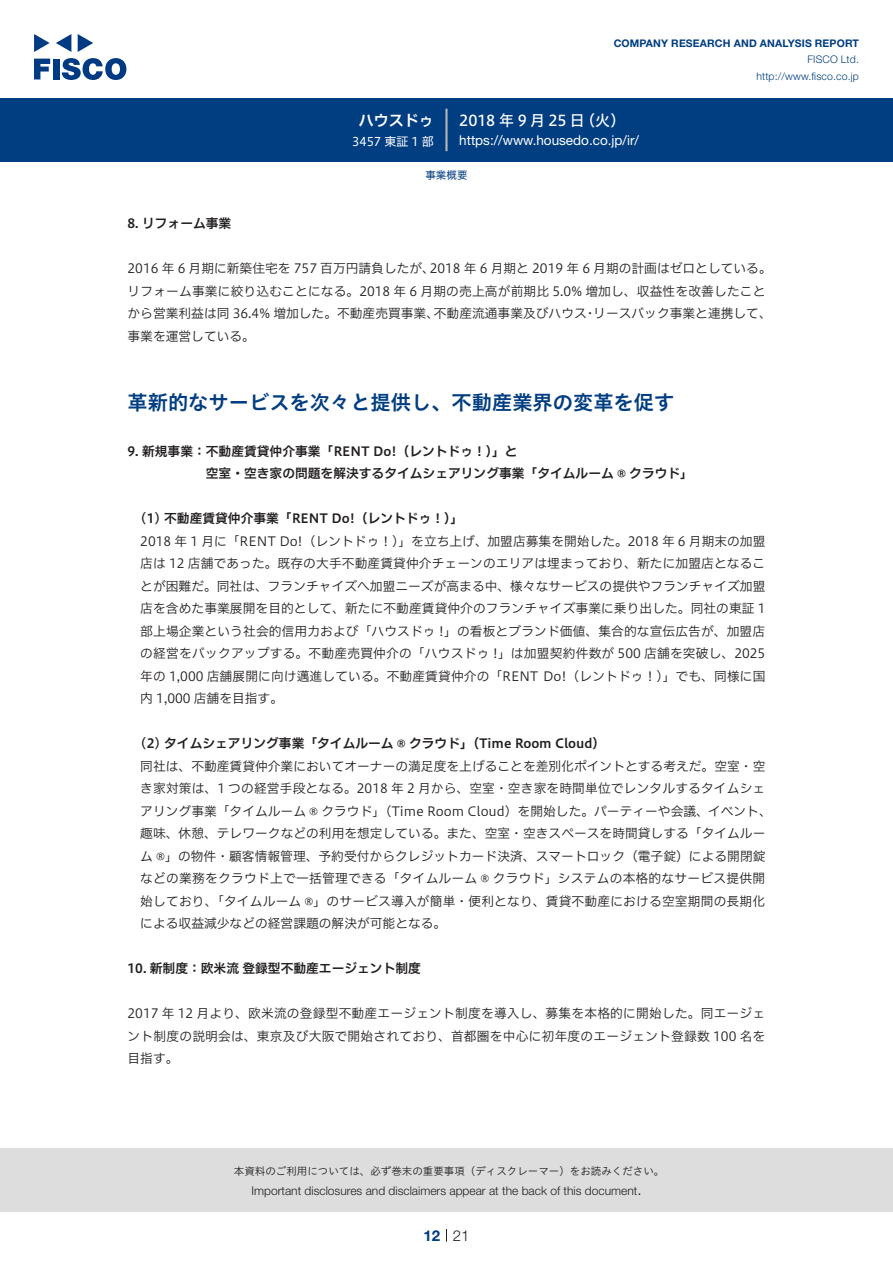
<style>
.page{position:relative;width:893px;height:1263px;background:#fff}
.page>*{position:absolute;margin:0;border:0;box-sizing:border-box;transform-origin:0 0}
.中タイトル{font:20.25px "Hiragino UD Sans Std W6";color:#003d81}
.t1{font:15px "Hiragino UD Sans F Std N W5";letter-spacing:.21em;color:#fff}
.t2{font:15px "Hiragino UD Sans F Std N W6";color:#fff}
.t3{font:300 15px "Helvetica Neue LT Std";color:#231f20}
.t4{font:700 15px "Helvetica Neue LT Std";color:#003d81}
.t5{font:13.5px "Helvetica Neue LT Std";color:#fff}
.本文3mm{font:12.75px/22.5px "Hiragino UD Sans F Std N W3";color:#231f20;text-align:justify}
.本文{font:12.75px/22.5px "Hiragino UD Sans F Std N W3";color:#231f20}
.小タイトル{font:12.75px/22.5px "Hiragino UD Sans F Std N W6";color:#231f20}
.小タイトル3mm{font:12.75px "Hiragino UD Sans F Std N W6";color:#231f20}
.t6{font:300 12px "Helvetica Neue LT Std";color:#231f20}
.t7{font:12px "Hiragino UD Sans F Std N W4";color:#fff}
.t8{font:10.5px "Hiragino UD Sans Std W3";color:#231f20}
.t9{font:700 10.5px "Helvetica Neue LT Std";letter-spacing:.015em;color:#003d81}
.t10{font:300 10.5px/16.5px "Helvetica Neue LT Std";letter-spacing:.015em;color:#003d81;text-align:right}
.ヘッダー{font:10.5px "Hiragino UD Sans F Std N W4";color:#003d81}
</style>
<div class="page">
<div style="left:0;top:1148px;width:893px;height:64px;background:#ddd"></div>
<svg style="left:34px;top:59px;width:16px;height:20px"></svg>
<div style="left:53px;top:59px;width:6px;height:20px;background:#003a83"></div>
<svg style="left:62px;top:58px;width:64px;height:22px"></svg>
<svg style="left:34px;top:34px;width:16px;height:18px"></svg>
<svg style="left:78px;top:34px;width:15px;height:18px"></svg>
<svg style="left:56px;top:34px;width:15px;height:18px"></svg>
<div style="left:0;top:98px;width:893px;height:64px;background:#003d81"></div>
<hr style="left:445px;top:109px;width:3px;height:42px;background:#b5b5b6">
<svg style="left:446px;top:1229px;width:1px;height:13px"></svg>
<p class="t2" style="left:359px;top:109px;width:77px">ハウスドゥ</p>
<p class="t7" style="left:352px;top:132px;width:83px">3457 東証 1 部</p>
<p class="t9" style="left:614px;top:37px;width:247px">COMPANY RESEARCH AND ANALYSIS REPORT</p>
<p class="t10" style="left:756px;top:51px;width:104px">FISCO Ltd. http://www.fisco.co j p.</p>
<p class="t1" style="left:580px;top:109px;width:47px">（火(</p>
<p class="t1" style="left:459px;top:109px;width:127px">2018年9月25日</p>
<p class="t5" style="left:459px;top:132px;width:181px">https://www.housedo. c o j p. /i r/</p>
<p class="小タイトル" style="left:128px;top:211px;width:105px">8. リフォーム事業</p>
<p class="ヘッダー" style="left:425px;top:167px;width:43px">事業概要</p>
<p class="本文" style="left:430px;top:256px;width:344px">2018 年 6 月期と 2019 年 6 月期の計画はゼロとしている。</p>
<p class="本文" style="left:128px;top:256px;width:309px">2016 年 6 月期に新築住宅を 757 百万円請負したが、</p>
<p class="本文" style="left:128px;top:279px;width:639px">リフォーム事業に絞り込むことになる。2018 年 6 月期の売上高が前期比 5.0% 増加し、収益性を改善したこと</p>
<p class="本文" style="left:593px;top:301px;width:180px">リースバック事業と連携して、</p>
<p class="本文" style="left:434px;top:301px;width:155px">不動産流通事業及びハウス</p>
<p class="本文" style="left:128px;top:301px;width:313px">から営業利益は同 36.4% 増加した。不動産売買事業、事業を運営している。</p>
<p class="本文" style="left:584px;top:301px;width:14px">・</p>
<p class="中タイトル" style="left:128px;top:386px;width:548px">革新的なサービスを次々と提供し、不動産業界の変革を促す</p>
<p class="小タイトル" style="left:206px;top:439px;width:489px;text-indent:-78px">9. 新規事業：不動産賃貸仲介事業「RENT Do!（レントドゥ！）」と<br>空室・空き家の問題を解決するタイムシェアリング事業「タイムルーム ® クラウド「</p>
<p class="小タイトル3mm" style="left:140px;top:508px;width:325px">1( ) 不動産賃貸仲介事業「RENT Do!（レントドゥ! 「(</p>
<p class="本文3mm" style="left:140px;top:529px;width:627px">2018 年 1 月に「RENT Do!（レントドゥ！）」を立ち上げ、加盟店募集を開始した。2018 年 6 月期末の加盟店は 12 店舗であった。既存の大手不動産賃貸仲介チェーンのエリアは埋まっており、新たに加盟店となることが困難だ。同社は、フランチャイズへ加盟ニーズが高まる中、様々なサービスの提供やフランチャイズ加盟店を含めた事業展開を目的として、新たに不動産賃貸仲介のフランチャイズ事業に乗り出した。同社の東証 1部上場企業という社会的信用力および「ハウスドゥ !」の看板とブランド価値、集合的な宣伝広告が、加盟店の経営をバックアップする。不動産売買仲介の「ハウスドゥ !」は加盟契約件数が 500 店舗を突破し、2025年の 1,000 店舗展開に向け邁進している。不動産賃貸仲介の「RENT Do!（レントドゥ！）」でも、同様に国内 1,000 店舗を目指す。</p>
<p class="小タイトル3mm" style="left:140px;top:733px;width:466px">2( ) タイムシェアリング事業「タイムルーム ® クラウド」（Time Room Cloud(</p>
<p class="本文3mm" style="left:140px;top:754px;width:633px;text-align:left">同社は、不動産賃貸仲介業においてオーナーの満足度を上げることを差別化ポイントとする考えだ。空室・空き家対策は、1 つの経営手段となる。2018 年 2 月から、空室・空き家を時間単位でレンタルするタイムシェアリング事業「タイムルーム ® クラウド」（Time Room Cloud）を開始した。パーティーや会議、イベント、趣味、休憩、テレワークなどの利用を想定している。また、空室・空きスペースを時間貸しする「タイムルーム ®」の物件・顧客情報管理、予約受付からクレジットカード決済、スマートロック（電子錠）による開閉錠などの業務をクラウド上で一括管理できる「タイムルーム ® クラウド」システムの本格的なサービス提供開始しており、「タイムルーム ®」のサービス導入が簡単・便利となり、賃貸不動産における空室期間の長期化による収益減少などの経営課題の解決が可能となる。</p>
<p class="小タイトル" style="left:128px;top:956px;width:295px">10. 新制度：欧米流登録型不動産エージェント制度</p>
<p class="本文" style="left:128px;top:1001px;width:639px;text-align:justify">2017 年 12 月より、欧米流の登録型不動産エージェント制度を導入し、募集を本格的に開始した。同エージェント制度の説明会は、東京及び大阪で開始されており、首都圏を中心に初年度のエージェント登録数 100 名を目指す。</p>
<p class="t8" style="left:234px;top:1163px;width:432px">本資料のご利用については、必ず巻末の重要事項（ディスクレーマー）をお読みください。</p>
<p class="t3" style="left:637px;top:1180px;width:6px">.</p>
<p class="t6" style="left:251px;top:1183px;width:387px">Important disclosures and disclaimers appear at the back of this document</p>
<p class="t4" style="left:423px;top:1226px;width:18px">12</p>
<p class="t3" style="left:453px;top:1226px;width:18px">21</p>
</div>
